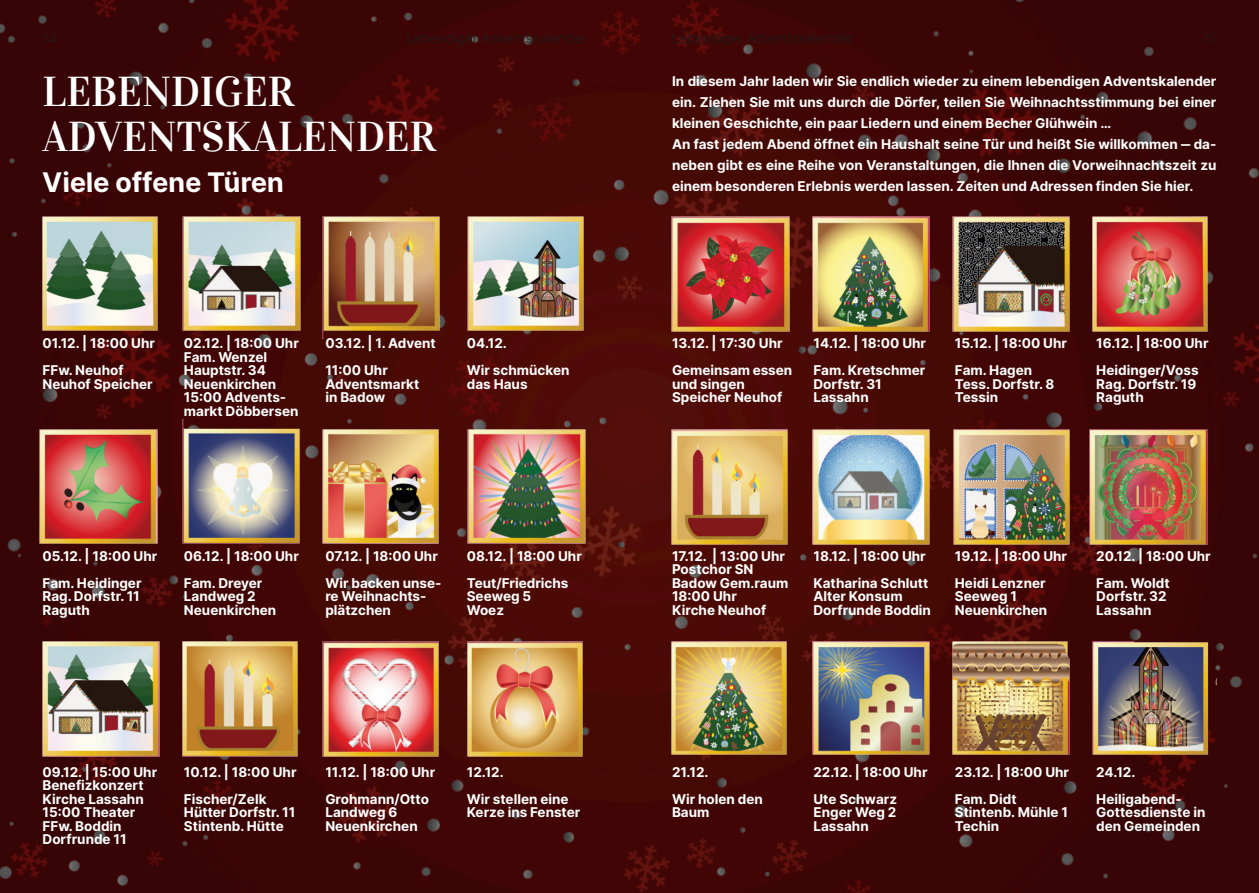
<style>
.page{position:relative;width:1259px;height:893px;background:#fff}
.page>*{position:absolute;margin:0;border:0;box-sizing:border-box;transform-origin:0 0}
.t1{font:42px/45px "Vidaloka";color:#fff}
.t2{font:700 27px "Inter";color:#fff}
.t3{font:700 13.5px/13.5px "Inter";color:#fff}
.t4{font:300 13.5px "Inter";color:#1d1d1b}
</style>
<div class="page">
<img style="left:0;top:0;width:1259px;height:893px">
<img style="left:323px;top:217px;width:116px;height:121px">
<img style="left:467px;top:217px;width:116px;height:113px">
<img style="left:42px;top:217px;width:115px;height:113px">
<img style="left:182px;top:217px;width:118px;height:113px">
<img style="left:39px;top:429px;width:118px;height:114px">
<img style="left:182px;top:420px;width:117px;height:123px">
<img style="left:182px;top:642px;width:115px;height:114px">
<img style="left:323px;top:429px;width:116px;height:114px">
<img style="left:322px;top:641px;width:117px;height:115px">
<img style="left:467px;top:429px;width:118px;height:114px">
<img style="left:42px;top:642px;width:118px;height:114px">
<img style="left:467px;top:641px;width:115px;height:115px">
<img style="left:671px;top:217px;width:118px;height:115px">
<img style="left:671px;top:429px;width:116px;height:115px">
<img style="left:812px;top:217px;width:117px;height:115px">
<img style="left:952px;top:217px;width:117px;height:115px">
<img style="left:1092px;top:217px;width:115px;height:115px">
<img style="left:812px;top:429px;width:117px;height:115px">
<img style="left:953px;top:429px;width:116px;height:115px">
<img style="left:1090px;top:429px;width:117px;height:115px">
<img style="left:671px;top:642px;width:115px;height:113px">
<img style="left:812px;top:642px;width:117px;height:113px">
<img style="left:1092px;top:642px;width:124px;height:113px">
<img style="left:952px;top:642px;width:117px;height:112px">
<p class="t4" style="left:406px;top:30px;width:182px">Lebendiger Adventskalender</p>
<p class="t4" style="left:672px;top:30px;width:182px">Lebendiger Adventskalender</p>
<h1 class="t1" style="left:43px;top:70px;width:395px">LEBENDIGER<br>ADVENTSKALENDER</h1>
<h2 class="t2" style="left:43px;top:166px;width:244px">Viele offene Türen</h2>
<p class="t4" style="left:43px;top:30px;width:16px">14</p>
<p class="t4" style="left:1202px;top:30px;width:16px">15</p>
<p class="t3" style="left:672px;top:71px;width:546px;line-height:21px">In diesem Jahr laden wir Sie endlich wieder zu einem lebendigen Adventskalender ein. Ziehen Sie mit uns durch die Dörfer, teilen Sie Weihnachtsstimmung bei einer kleinen Geschichte, ein paar Liedern und einem Becher Glühwein …<br>An fast jedem Abend öffnet ein Haushalt seine Tür und heißt Sie willkommen ‒ da&shy;neben gibt es eine Reihe von Veranstaltungen, die Ihnen die Vorweihnachtszeit zu einem besonderen Erlebnis werden lassen. Zeiten und Adressen finden Sie hier.</p>
<p class="t3" style="left:43px;top:330px;width:114px;line-height:27px">01.12. | 18:00 Uhr<br>FFw. Neuhof</p>
<p class="t3" style="left:43px;top:377px;width:112px">Neuhof Speicher</p>
<p class="t3" style="left:184px;top:337px;width:116px">02.12. | 18:00 Uhr<br>Fam. Wenzel<br>Hauptstr. 34<br>Neuenkirchen<br>15:00 Advents&shy;markt Döbbersen</p>
<p class="t3" style="left:325px;top:330px;width:112px;line-height:27px">03.12. | 1. Advent<br>11:00 Uhr</p>
<p class="t3" style="left:325px;top:377px;width:95px">Adventsmarkt in Badow</p>
<p class="t3" style="left:467px;top:330px;width:104px;line-height:27px">04.12.<br>Wir schmücken</p>
<p class="t3" style="left:467px;top:377px;width:62px">das Haus</p>
<p class="t3" style="left:43px;top:542px;width:116px;line-height:27px">05.12. | 18:00 Uhr<br>Fam. Heidinger</p>
<p class="t3" style="left:43px;top:590px;width:99px">Rag. Dorfstr. 11<br>Raguth</p>
<p class="t3" style="left:184px;top:542px;width:116px;line-height:27px">06.12. | 18:00 Uhr<br>Fam. Dreyer</p>
<p class="t3" style="left:184px;top:590px;width:94px">Landweg 2<br>Neuenkirchen</p>
<p class="t3" style="left:325px;top:542px;width:118px;line-height:27px">07.12. | 18:00 Uhr<br>Wir backen unse-</p>
<p class="t3" style="left:325px;top:590px;width:103px">re Weihnachts&shy;plätzchen</p>
<p class="t3" style="left:467px;top:542px;width:117px;line-height:27px">08.12. | 18:00 Uhr<br>Teut/Friedrichs</p>
<p class="t3" style="left:467px;top:590px;width:66px">Seeweg 5<br>Woez</p>
<p class="t3" style="left:43px;top:765px;width:116px">09.12. | 15:00 Uhr<br>Benefizkonzert<br>Kirche Lassahn<br>15:00 Theater<br>FFw. Boddin<br>Dorfrunde 11</p>
<p class="t3" style="left:184px;top:758px;width:114px;line-height:27px">10.12. | 18:00 Uhr<br>Fischer/Zelk</p>
<p class="t3" style="left:184px;top:806px;width:113px">Hütter Dorfstr. 11<br>Stintenb. Hütte</p>
<p class="t3" style="left:325px;top:758px;width:111px;line-height:27px">11.12. | 18:00 Uhr<br>Grohmann/Otto</p>
<p class="t3" style="left:325px;top:806px;width:94px">Landweg 6<br>Neuenkirchen</p>
<p class="t3" style="left:467px;top:758px;width:103px;line-height:27px">12.12.<br>Wir stellen eine</p>
<p class="t3" style="left:467px;top:806px;width:115px">Kerze ins Fenster</p>
<p class="t3" style="left:672px;top:330px;width:122px;line-height:27px">13.12. | 17:30 Uhr<br>Gemeinsam essen</p>
<p class="t3" style="left:672px;top:377px;width:112px">und singen<br>Speicher Neuhof</p>
<p class="t3" style="left:813px;top:330px;width:114px;line-height:27px">14.12. | 18:00 Uhr<br>Fam. Kretschmer</p>
<p class="t3" style="left:813px;top:377px;width:70px">Dorfstr. 31<br>Lassahn</p>
<p class="t3" style="left:955px;top:330px;width:114px;line-height:27px">15.12. | 18:00 Uhr<br>Fam. Hagen</p>
<p class="t3" style="left:955px;top:377px;width:101px">Tess. Dorfstr. 8<br>Tessin</p>
<p class="t3" style="left:1096px;top:330px;width:114px;line-height:27px">16.12. | 18:00 Uhr<br>Heidinger/Voss</p>
<p class="t3" style="left:1096px;top:377px;width:102px">Rag. Dorfstr. 19<br>Raguth</p>
<p class="t3" style="left:672px;top:549px;width:118px">17.12. | 13:00 Uhr<br>Postchor SN<br>Badow Gem.raum<br>18:00 Uhr<br>Kirche Neuhof</p>
<p class="t3" style="left:813px;top:542px;width:116px;line-height:27px">18.12. | 18:00 Uhr<br>Katharina Schlutt</p>
<p class="t3" style="left:813px;top:590px;width:119px">Alter Konsum<br>Dorfrunde Boddin</p>
<p class="t3" style="left:955px;top:542px;width:114px;line-height:27px">19.12. | 18:00 Uhr<br>Heidi Lenzner</p>
<p class="t3" style="left:955px;top:590px;width:94px">Seeweg 1<br>Neuenkirchen</p>
<p class="t3" style="left:1096px;top:542px;width:116px;line-height:27px">20.12. | 18:00 Uhr<br>Fam. Woldt</p>
<p class="t3" style="left:1096px;top:590px;width:72px">Dorfstr. 32<br>Lassahn</p>
<p class="t3" style="left:672px;top:758px;width:92px;line-height:27px">21.12.<br>Wir holen den</p>
<p class="t3" style="left:672px;top:806px;width:39px">Baum</p>
<p class="t3" style="left:813px;top:758px;width:116px;line-height:27px">22.12. | 18:00 Uhr<br>Ute Schwarz</p>
<p class="t3" style="left:813px;top:806px;width:84px">Enger Weg 2<br>Lassahn</p>
<p class="t3" style="left:955px;top:758px;width:116px;line-height:27px">23.12. | 18:00 Uhr<br>Fam. Didt</p>
<p class="t3" style="left:955px;top:806px;width:115px">Stintenb. Mühle 1<br>Techin</p>
<p class="t3" style="left:1096px;top:758px;width:87px;line-height:27px">24.12.<br>Heiligabend-</p>
<p class="t3" style="left:1096px;top:806px;width:111px">Gottesdienste in den Gemeinden</p>
</div>
